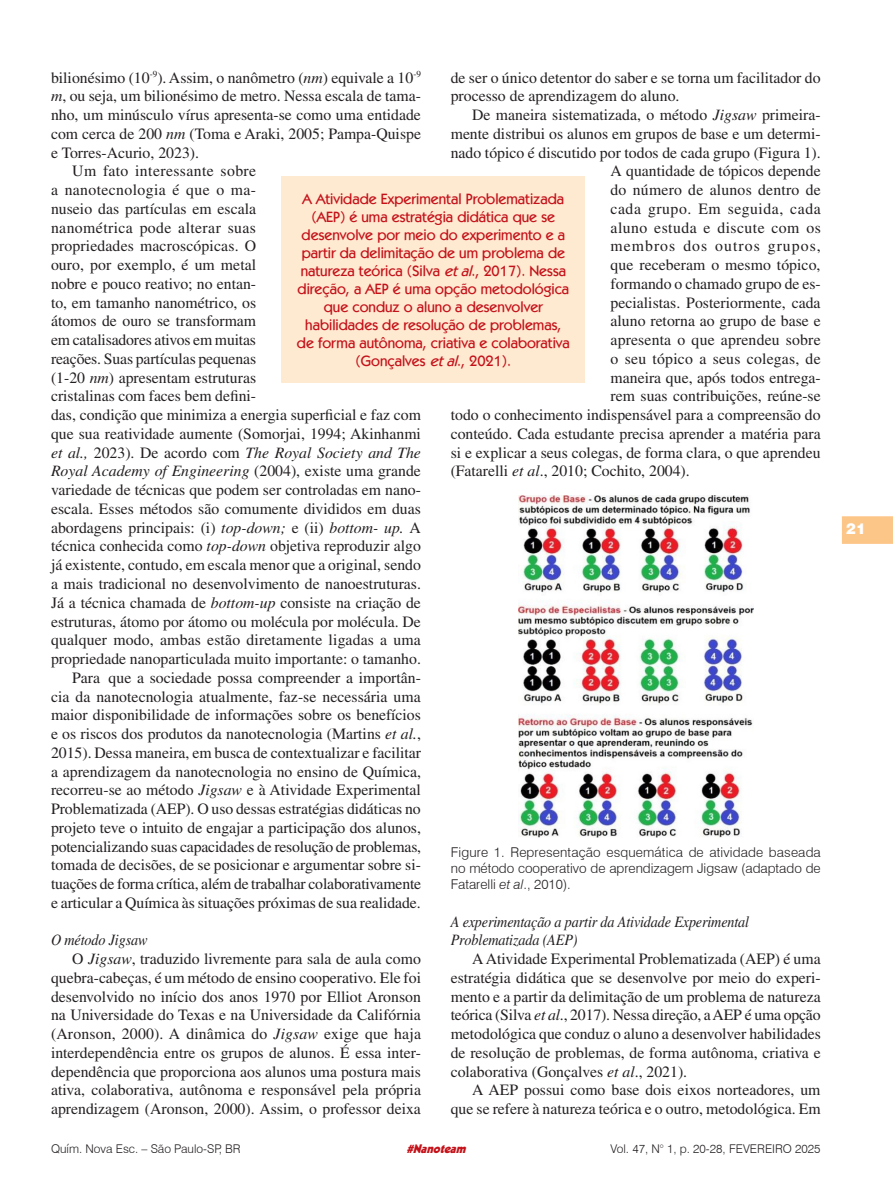
<style>
.page{position:relative;width:893px;height:1191px;background:#fff}
.page>*{position:absolute;margin:0;border:0;box-sizing:border-box;transform-origin:0 0}
.t1{font:15.75px/18.8px "Times LT Std";color:#231f20;text-align:justify}
.Sub_sub_seção{font:italic 15.75px/18.8px "Times LT Std";letter-spacing:-.01em;color:#231f20;scale:.9 1}
.t2{font:15.75px "Times LT Std";letter-spacing:.035em;color:#231f20}
.t3{font:15.75px "Times LT Std";letter-spacing:.03em;color:#231f20}
.t4{font:15.75px "Times LT Std";letter-spacing:.065em;color:#231f20}
.Olho{font:500 15px/18px "Kabel IT Cby BT";color:#c4121a;text-align:center}
.t5{font:900 15px "Swiss 721 BT";color:#fff}
.Figura{font:300 13.5px/16.2px "Swiss 721 BT";color:#231f20;text-align:justify}
.t6{font:300 12px "Swiss 721 BT";color:#231f20}
.t7{font:italic 900 12px "Kabel LT Std";color:#c4121a}
.s1{font-style:italic}
</style>
<div class="page">
<svg style="left:842px;top:516px;width:51px;height:28px"></svg>
<div style="left:282px;top:176px;width:303px;height:207px;background:#fee9d1"></div>
<img style="left:518px;top:495px;width:235px;height:342px">
<p class="t1" style="left:51px;top:68px;width:371px">bilionésimo (10<sup>-9</sup>). Assim, o nanômetro (<span class="s1">nm</span>) equivale a 10<sup>-9 </sup><span class="s1">m</span>, ou seja, um bilionésimo de metro. Nessa escala de tama&shy;nho, um minúsculo vírus apresenta-se como uma entidade com cerca de 200 <span class="s1">nm</span> (Toma e Araki, 2005; Pampa-Quispe e Torres-Acurio, 2023).</p>
<p class="t1" style="left:51px;top:162px;width:371px;text-align:left;text-indent:21px">Um fato interessante sobre<br>a nanotecnologia é que o ma-<br>nuseio das partículas em escala<br>nanométrica pode alterar suas<br>propriedades macroscópicas. O<br>ouro, por exemplo, é um metal<br>nobre e pouco reativo; no entan-<br>to, em tamanho nanométrico, os<br>átomos de ouro se transformam<br>em catalisadores ativos em muitas<br>reações. Suas partículas pequenas<br>(1-20 <span class="s1">nm</span>) apresentam estruturas<br>cristalinas com faces bem defini-<br>das, condição que minimiza a energia superficial e faz com que sua reatividade aumente (Somorjai, 1994; Akinhanmi <span class="s1">et al.,</span> 2023). De acordo com <span class="s1">The Royal Society and The Royal Academy of Engineering</span> (2004), existe uma grande variedade de técnicas que podem ser controladas em nano&shy;escala. Esses métodos são comumente divididos em duas abordagens principais: (i) <span class="s1">top-down;</span> e (ii) <span class="s1">bottom- up.</span> A técnica conhecida como <span class="s1">top-down</span> objetiva reproduzir algo já existente, contudo, em escala menor que a original, sendo a mais tradicional no desenvolvimento de nanoestruturas.<br>Já a técnica chamada de <span class="s1">bottom-up</span> consiste na criação de estruturas, átomo por átomo ou molécula por molécula. De qualquer modo, ambas estão diretamente ligadas a uma propriedade nanoparticulada muito importante: o tamanho.</p>
<p class="t1" style="left:51px;top:668px;width:372px;text-indent:21px">Para que a sociedade possa compreender a importân&shy;cia da nanotecnologia atualmente, faz-se necessária uma maior disponibilidade de informações sobre os benefícios e os riscos dos produtos da nanotecnologia (Martins <span class="s1">et al.</span>, 2015). Dessa maneira, em busca de contextualizar e facilitar a aprendizagem da nanotecnologia no ensino de Química, recorreu-se ao método <span class="s1">Jigsaw</span> e à Atividade Experimental Problematizada (AEP). O uso dessas estratégias didáticas no projeto teve o intuito de engajar a participação dos alunos, potencializando suas capacidades de resolução de problemas, tomada de decisões, de se posicionar e argumentar sobre si&shy;tuações de forma crítica, além de trabalhar colaborativamente e articular a Química às situações próximas de sua realidade.</p>
<p class="Sub_sub_seção" style="left:51px;top:930px;width:109px">O método Jigsaw</p>
<p class="t1" style="left:51px;top:949px;width:372px;text-indent:21px">O <span class="s1">Jigsaw</span>, traduzido livremente para sala de aula como quebra-cabeças, é um método de ensino cooperativo. Ele foi desenvolvido no início dos anos 1970 por Elliot Aronson na Universidade do Texas e na Universidade da Califórnia (Aronson, 2000). A dinâmica do <span class="s1">Jigsaw</span> exige que haja interdependência entre os grupos de alunos. É essa inter&shy;dependência que proporciona aos alunos uma postura mais ativa, colaborativa, autônoma e responsável pela própria aprendizagem (Aronson, 2000). Assim, o professor deixa</p>
<p class="t1" style="left:451px;top:68px;width:371px">de ser o único detentor do saber e se torna um facilitador do processo de aprendizagem do aluno.</p>
<p class="t1" style="left:472px;top:105px;width:350px">De maneira sistematizada, o método <span class="s1">Jigsaw</span> primeira-</p>
<p class="t1" style="left:451px;top:124px;width:371px">mente distribui os alunos em grupos de base e um determi-</p>
<p class="t1" style="left:451px;top:143px;width:371px">nado tópico é discutido por todos de cada grupo (Figura 1).</p>
<p class="t1" style="left:611px;top:162px;width:212px">A quantidade de tópicos depende</p>
<p class="t1" style="left:611px;top:180px;width:212px">do número de alunos dentro de</p>
<p class="t2" style="left:611px;top:200px;width:212px">cada grupo. Em seguida, cada</p>
<p class="t3" style="left:611px;top:218px;width:212px">aluno estuda e discute com os</p>
<p class="t4" style="left:611px;top:237px;width:212px">membros dos outros grupos,</p>
<p class="t1" style="left:611px;top:255px;width:211px">que receberam o mesmo tópico,</p>
<p class="t1" style="left:611px;top:274px;width:212px">formando o chamado grupo de es-</p>
<p class="t1" style="left:611px;top:293px;width:212px">pecialistas. Posteriormente, cada</p>
<p class="t1" style="left:611px;top:312px;width:212px">aluno retorna ao grupo de base e</p>
<p class="t1" style="left:611px;top:330px;width:212px">apresenta o que aprendeu sobre</p>
<p class="t1" style="left:611px;top:349px;width:212px">o seu tópico a seus colegas, de</p>
<p class="t1" style="left:611px;top:368px;width:212px">maneira que, após todos entrega-</p>
<p class="t1" style="left:611px;top:387px;width:212px">rem suas contribuições, reúne-se</p>
<p class="t1" style="left:451px;top:405px;width:371px">todo o conhecimento indispensável para a compreensão do</p>
<p class="t1" style="left:451px;top:424px;width:371px">conteúdo. Cada estudante precisa aprender a matéria para</p>
<p class="t1" style="left:451px;top:443px;width:371px">si e explicar a seus colegas, de forma clara, o que aprendeu</p>
<p class="t1" style="left:451px;top:462px;width:241px">(Fatarelli <span class="s1">et al</span>., 2010; Cochito, 2004).</p>
<p class="Olho" style="left:297px;top:190px;width:274px">A Atividade Experimental Problematizada (AEP) é uma estratégia didática que se desenvolve por meio do experimento e a partir da delimitação de um problema de natureza teórica (Silva <span class="s1">etal</span>., 2017). Nessa direção, a AEP é uma opção metodológica que conduz o aluno a desenvolver habilidades de resolução de problemas, de forma autônoma, criativa e colaborativa (Gonçalves <span class="s1">etal</span>., 2021).</p>
<p class="Figura" style="left:451px;top:843px;width:372px">Figure 1. Representação esquemática de atividade baseada no método cooperativo de aprendizagem Jigsaw (adaptado de Fatarelli <span class="s1">et al</span>., 2010).</p>
<p class="Sub_sub_seção" style="left:451px;top:912px;width:333px">A experimentação a partir da Atividade Experimental<br>Problematizada (AEP)</p>
<p class="t1" style="left:451px;top:949px;width:372px;text-indent:21px">A Atividade Experimental Problematizada (AEP) é uma estratégia didática que se desenvolve por meio do experi&shy;mento e a partir da delimitação de um problema de natureza teórica (Silva <span class="s1">et al</span>., 2017). Nessa direção, a AEP é uma opção metodológica que conduz o aluno a desenvolver habilidades de resolução de problemas, de forma autônoma, criativa e colaborativa (Gonçalves <span class="s1">et al</span>., 2021).</p>
<p class="t1" style="left:451px;top:1080px;width:371px;text-align:right">A AEP possui como base dois eixos norteadores, um que se refere à natureza teórica e o outro, metodológica. Em</p>
<p class="t6" style="left:51px;top:1141px;width:191px">Quím. Nova Esc. – São Paulo-SP, BR</p>
<p class="t6" style="left:610px;top:1141px;width:212px">Vol. 47, N° 1, p. 20-28, FEVEREIRO 2025</p>
<p class="t7" style="left:406px;top:1141px;width:64px">#Nanoteam</p>
<p class="t5" style="left:846px;top:519px;width:21px">21</p>
</div>
